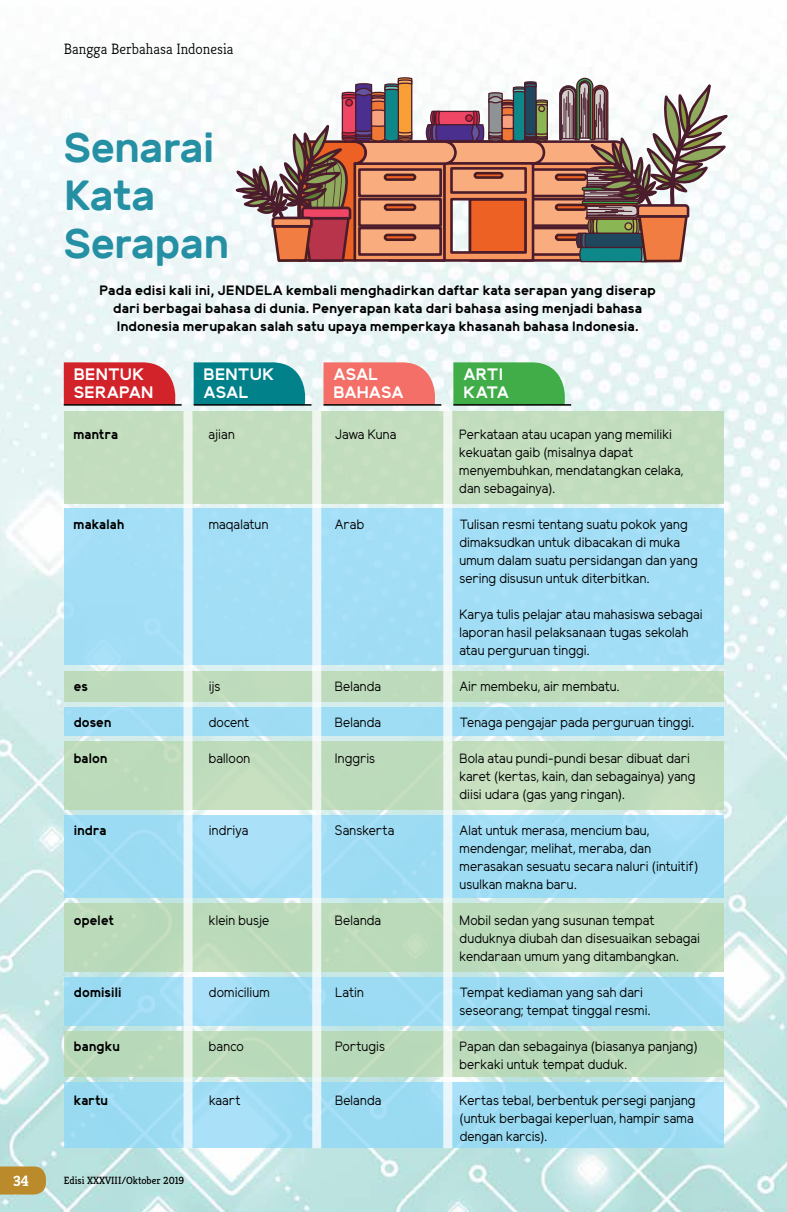
<style>
.page{position:relative;width:787px;height:1212px;background:#fff}
.page>*{position:absolute;margin:0;border:0;box-sizing:border-box;transform-origin:0 0}
.t1{font:500 42px/48px "Rubik";letter-spacing:-.015em;color:#258fa4}
.t2{font:700 16.5px/18px "Elliot Sans";color:#fff}
.t3{font:300 15px "Kreon";color:#000}
.t4{font:700 15px "Kreon";color:#fff}
.t5{font:13.5px/18px "Elliot Sans";letter-spacing:.015em;color:#000;scale:.95 1}
.t6{font:700 13.5px/18px "Elliot Sans";letter-spacing:.015em;color:#000;text-align:center}
.t7{font:700 13.5px "Elliot Sans";letter-spacing:.015em;color:#000;scale:.95 1}
.t8{font:10.5px "Kreon";color:#000}
</style>
<div class="page">
<img style="left:0;top:74px;width:787px;height:1138px">
<svg style="left:0;top:1166px;width:46px;height:28px"></svg>
<div style="left:64px;top:362px;width:111px;height:42px;background:#d2232a"></div>
<hr style="left:64px;top:404px;width:118px;height:2px;background:#000">
<svg style="left:194px;top:362px;width:111px;height:42px;background:#0e878f"></svg>
<hr style="left:194px;top:404px;width:117px;height:2px;background:#000">
<svg style="left:323px;top:362px;width:112px;height:42px;background:#f2776f"></svg>
<hr style="left:323px;top:404px;width:118px;height:2px;background:#000">
<svg style="left:453px;top:362px;width:112px;height:42px;background:#4bb153"></svg>
<hr style="left:453px;top:404px;width:118px;height:2px;background:#000">
<div style="left:64px;top:411px;width:659px;height:92px;background:#c1ddbd"></div>
<svg style="left:227px;top:75px;width:508px;height:189px"></svg>
<div style="left:64px;top:508px;width:659px;height:156px;background:#a2def5"></div>
<div style="left:64px;top:671px;width:659px;height:31px;background:#bedcbc"></div>
<div style="left:64px;top:707px;width:659px;height:28px;background:#9fddf4"></div>
<div style="left:64px;top:741px;width:659px;height:68px;background:#bedcbc"></div>
<div style="left:64px;top:815px;width:659px;height:83px;background:#9edcf3"></div>
<div style="left:64px;top:903px;width:659px;height:69px;background:#bbdbba"></div>
<div style="left:64px;top:978px;width:659px;height:48px;background:linear-gradient(to right,#9fddf4,#9cdbf3)"></div>
<div style="left:64px;top:1031px;width:659px;height:46px;background:#b9d9b9"></div>
<div style="left:64px;top:1082px;width:659px;height:66px;background:linear-gradient(to right,#9edcf4,#9cdbf3)"></div>
<svg style="left:183px;top:411px;width:9px;height:737px;background:#e7f4f4"></svg>
<svg style="left:312px;top:411px;width:9px;height:737px;background:#e8f5f5"></svg>
<svg style="left:443px;top:411px;width:9px;height:737px;background:#e8f5f4"></svg>
<p class="t3" style="left:64px;top:41px;width:171px">Bangga Berbahasa Indonesia</p>
<h1 class="t1" style="left:64px;top:124px;width:167px">Senarai<br>Kata<br>Serapan</h1>
<p class="t6" style="left:100px;top:283px;width:558px">Pada edisi kali ini, JENDELA kembali menghadirkan daftar kata serapan yang diserap dari berbagai bahasa di dunia. Penyerapan kata dari bahasa asing menjadi bahasa<br>Indonesia merupakan salah satu upaya memperkaya khasanah bahasa Indonesia.</p>
<p class="t2" style="left:74px;top:367px;width:81px">BENTUK<br>SERAPAN</p>
<p class="t2" style="left:204px;top:367px;width:72px">BENTUK<br>ASAL</p>
<p class="t2" style="left:333px;top:367px;width:72px">ASAL<br>BAHASA</p>
<p class="t2" style="left:463px;top:367px;width:47px">arti<br>KATA</p>
<p class="t7" style="left:74px;top:428px;width:48px">mantra</p>
<p class="t5" style="left:209px;top:427px;width:29px">ajian</p>
<p class="t5" style="left:335px;top:427px;width:66px">Jawa Kuna</p>
<p class="t5" style="left:459px;top:427px;width:237px">Perkataan atau ucapan yang memiliki kekuatan gaib (misalnya dapat menyembuhkan, mendatangkan celaka, dan sebagainya).</p>
<p class="t7" style="left:74px;top:518px;width:55px">makalah</p>
<p class="t5" style="left:209px;top:517px;width:64px">maqalatun</p>
<p class="t5" style="left:335px;top:517px;width:32px">Arab</p>
<p class="t5" style="left:459px;top:517px;width:252px">Tulisan resmi tentang suatu pokok yang dimaksudkan untuk dibacakan di muka umum dalam suatu persidangan dan yang sering disusun untuk diterbitkan.</p>
<p class="t5" style="left:459px;top:607px;width:257px">Karya tulis pelajar atau mahasiswa sebagai laporan hasil pelaksanaan tugas sekolah atau perguruan tinggi.</p>
<p class="t7" style="left:74px;top:680px;width:16px">es</p>
<p class="t5" style="left:209px;top:679px;width:14px">ijs</p>
<p class="t5" style="left:335px;top:679px;width:50px">Belanda</p>
<p class="t5" style="left:459px;top:679px;width:170px">Air membeku, air membatu.</p>
<p class="t7" style="left:74px;top:716px;width:41px">dosen</p>
<p class="t5" style="left:209px;top:715px;width:44px">docent</p>
<p class="t5" style="left:335px;top:715px;width:50px">Belanda</p>
<p class="t5" style="left:459px;top:715px;width:248px">Tenaga pengajar pada perguruan tinggi.</p>
<p class="t7" style="left:74px;top:752px;width:37px">balon</p>
<p class="t5" style="left:209px;top:751px;width:45px">balloon</p>
<p class="t5" style="left:335px;top:751px;width:44px">Inggris</p>
<p class="t5" style="left:459px;top:751px;width:250px">Bola atau pundi-pundi besar dibuat dari karet (kertas, kain, dan sebagainya) yang diisi udara (gas yang ringan).</p>
<p class="t7" style="left:74px;top:824px;width:36px">indra</p>
<p class="t5" style="left:209px;top:823px;width:43px">indriya</p>
<p class="t5" style="left:335px;top:823px;width:64px">Sanskerta</p>
<p class="t5" style="left:459px;top:823px;width:253px">Alat untuk merasa, mencium bau, mendengar, melihat, meraba, dan merasakan sesuatu secara naluri (intuitif) usulkan makna baru.</p>
<p class="t7" style="left:74px;top:914px;width:44px">opelet</p>
<p class="t5" style="left:209px;top:913px;width:65px">klein busje</p>
<p class="t5" style="left:335px;top:913px;width:50px">Belanda</p>
<p class="t5" style="left:459px;top:913px;width:255px">Mobil sedan yang susunan tempat duduknya diubah dan disesuaikan sebagai kendaraan umum yang ditambangkan.</p>
<p class="t7" style="left:74px;top:986px;width:52px">domisili</p>
<p class="t5" style="left:209px;top:985px;width:66px">domicilium</p>
<p class="t5" style="left:335px;top:985px;width:32px">Latin</p>
<p class="t5" style="left:459px;top:985px;width:202px">Tempat kediaman yang sah dari seseorang; tempat tinggal resmi.</p>
<p class="t7" style="left:74px;top:1040px;width:50px">bangku</p>
<p class="t5" style="left:209px;top:1039px;width:38px">banco</p>
<p class="t5" style="left:335px;top:1039px;width:54px">Portugis</p>
<p class="t5" style="left:459px;top:1039px;width:252px">Papan dan sebagainya (biasanya panjang) berkaki untuk tempat duduk.</p>
<p class="t7" style="left:74px;top:1094px;width:37px">kartu</p>
<p class="t5" style="left:209px;top:1093px;width:35px">kaart</p>
<p class="t5" style="left:335px;top:1093px;width:50px">Belanda</p>
<p class="t5" style="left:459px;top:1093px;width:250px">Kertas tebal, berbentuk persegi panjang (untuk berbagai keperluan, hampir sama dengan karcis).</p>
<p class="t4" style="left:13px;top:1171px;width:17px">34</p>
<p class="t8" style="left:64px;top:1174px;width:122px">Edisi XXXVIII/Oktober 2019</p>
</div>
